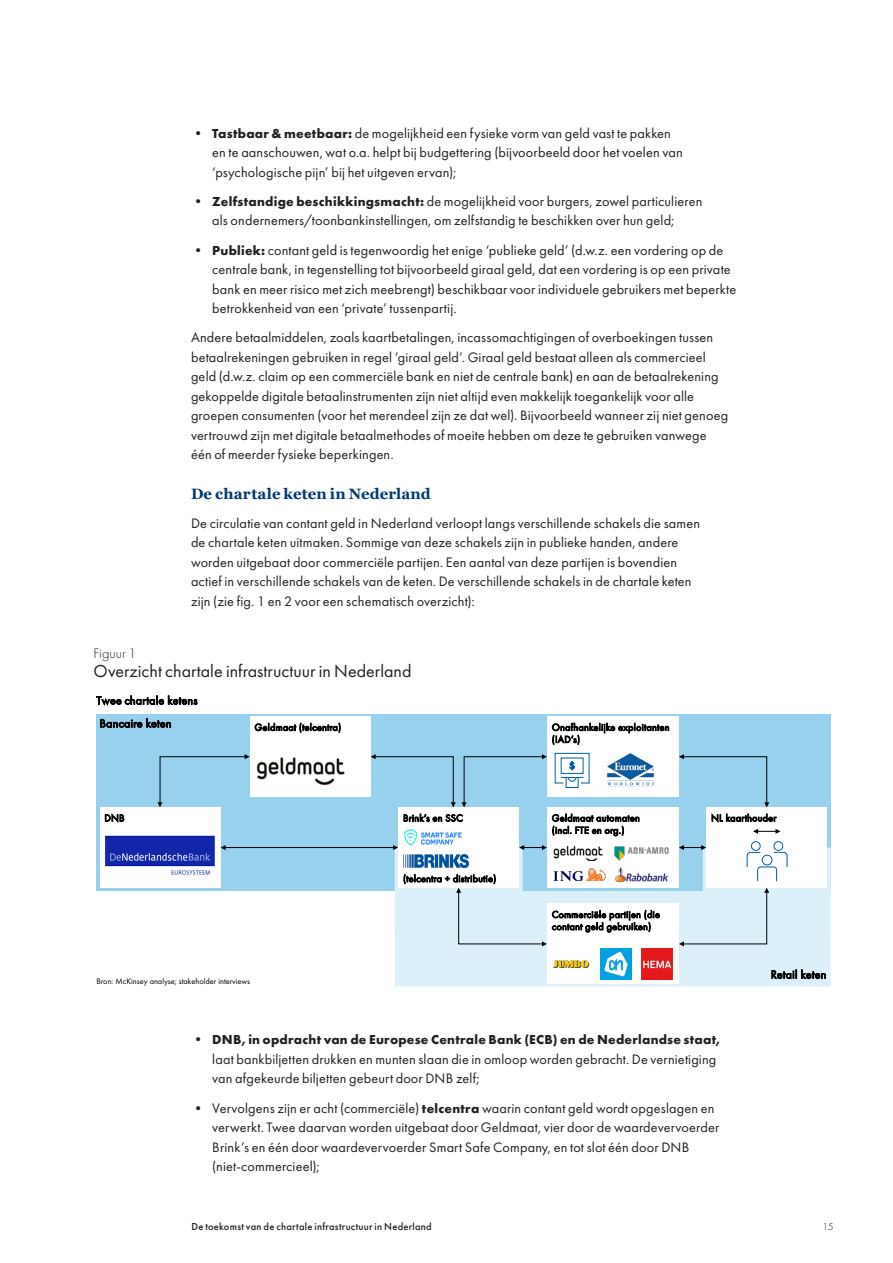
<style>
.page{position:relative;width:893px;height:1263px;background:#fff}
.page>*{position:absolute;margin:0;border:0;box-sizing:border-box;transform-origin:0 0}
.Exhibit_heading{font:18px "Futura PT";color:#231f20}
.Body_heading___Level{font:700 15px "Georgia";letter-spacing:.01em;color:#003974}
.Bullet___Level_1{font:14.25px/19.5px "Futura PT";letter-spacing:.01em;color:#231f20}
.Body_text{font:14.25px/19.5px "Futura PT";letter-spacing:.01em;color:#231f20}
.Exhibit_number{font:300 14.25px "Futura PT";letter-spacing:.01em;color:#231f20}
.Bullet___Level_1-2{font:700 13.5px "Futura PT";letter-spacing:.02em;color:#231f20}
.t1{font:11.85px/23px "Futura PT";letter-spacing:.025em;color:#000}
.t2{font:500 10.5px "Futura PT";letter-spacing:.025em;color:#231f20}
.t3{font:300 10.5px "Futura PT";color:#231f20}
.t4{font:10.05px/12.1px "Futura PT";letter-spacing:.025em;color:#000}
.t5{font:8.4px "Futura PT";letter-spacing:-.005em;color:#000}
.s1{font-weight:700;font-size:13.5px}
.s2{font-weight:400;font-size:14.25px}
</style>
<div class="page">
<div style="left:97px;top:714px;width:734px;height:176px;background:#97d1ee"></div>
<svg style="left:395px;top:847px;width:436px;height:139px;background:#d5edf8"></svg>
<div style="left:250px;top:716px;width:121px;height:81px;background:#fff"></div>
<img style="left:256px;top:757px;width:88px;height:28px">
<div style="left:398px;top:807px;width:121px;height:81px;background:#fff"></div>
<div style="left:706px;top:807px;width:121px;height:81px;background:#fff"></div>
<div style="left:751px;top:841px;width:10px;height:10px;border:1px solid #005ea4;border-radius:50%"></div>
<div style="left:773px;top:841px;width:10px;height:10px;border:1px solid #005ea4;border-radius:50%"></div>
<svg style="left:746px;top:851px;width:42px;height:31px"></svg>
<div style="left:100px;top:807px;width:120px;height:81px;background:#fff"></div>
<img style="left:105px;top:835px;width:110px;height:40px">
<div style="left:547px;top:716px;width:132px;height:81px;background:#fff"></div>
<svg style="left:554px;top:753px;width:36px;height:35px"></svg>
<img style="left:607px;top:754px;width:47px;height:32px">
<div style="left:547px;top:807px;width:132px;height:81px;background:#fff"></div>
<img style="left:553px;top:845px;width:50px;height:16px">
<img style="left:554px;top:868px;width:51px;height:13px">
<img style="left:616px;top:868px;width:51px;height:13px">
<div style="left:547px;top:904px;width:132px;height:80px;background:#fff"></div>
<img style="left:601px;top:949px;width:30px;height:30px">
<img style="left:553px;top:960px;width:37px;height:9px">
<img style="left:642px;top:949px;width:30px;height:30px">
<svg style="left:158px;top:754px;width:92px;height:53px"></svg>
<hr style="left:225px;top:847px;width:169px;height:1px;background:#000">
<svg style="left:220px;top:845px;width:6px;height:5px"></svg>
<svg style="left:393px;top:845px;width:5px;height:5px"></svg>
<svg style="left:371px;top:754px;width:85px;height:53px"></svg>
<svg style="left:462px;top:754px;width:85px;height:53px"></svg>
<svg style="left:679px;top:754px;width:90px;height:53px"></svg>
<svg style="left:679px;top:888px;width:90px;height:58px;background:#d4e8f1"></svg>
<svg style="left:456px;top:888px;width:91px;height:58px;background:#d4e8f1"></svg>
<svg style="left:519px;top:845px;width:28px;height:5px"></svg>
<svg style="left:679px;top:845px;width:27px;height:5px"></svg>
<img style="left:405px;top:855px;width:64px;height:12px">
<img style="left:404px;top:829px;width:58px;height:16px">
<svg style="left:753px;top:829px;width:28px;height:5px"></svg>
<img style="left:615px;top:846px;width:53px;height:14px">
<p class="Bullet___Level_1" style="left:212px;top:123px;width:472px;text-indent:-21px">• <span class="s1">Tastbaar &amp; meetbaar:</span> de mogelijkheid een fysieke vorm van geld vast te pakken en te aanschouwen, wat o.a. helpt bij budgettering (bijvoorbeeld door het voelen van ‘psychologische pijn’ bij het uitgeven ervan);</p>
<p class="Bullet___Level_1" style="left:191px;top:191px;width:513px;text-align:center">• <span class="s1">Zelfstandige beschikkingsmacht:</span> de mogelijkheid voor burgers, zowel particulieren als ondernemers/toonbankinstellingen, om zelfstandig te beschikken over hun geld;</p>
<p class="Bullet___Level_1" style="left:212px;top:240px;width:525px;text-indent:-21px">• <span class="s1">Publiek:</span> contant geld is tegenwoordig het enige ‘publieke geld’ (d.w.z. een vordering op de centrale bank, in tegenstelling tot bijvoorbeeld giraal geld, dat een vordering is op een private bank en meer risico met zich meebrengt) beschikbaar voor individuele gebruikers met beperkte betrokkenheid van een ‘private’ tussenpartij.</p>
<p class="Body_text" style="left:191px;top:328px;width:539px">Andere betaalmiddelen, zoals kaartbetalingen, incassomachtigingen of overboekingen tussen betaalrekeningen gebruiken in regel ‘giraal geld’. Giraal geld bestaat alleen als commercieel geld (d.w.z. claim op een commerciële bank en niet de centrale bank) en aan de betaalrekening gekoppelde digitale betaalinstrumenten zijn niet altijd even makkelijk toegankelijk voor alle groepen consumenten (voor het merendeel zijn ze dat wel). Bijvoorbeeld wanneer zij niet genoeg vertrouwd zijn met digitale betaalmethodes of moeite hebben om deze te gebruiken vanwege één of meerder fysieke beperkingen.</p>
<h3 class="Body_heading___Level" style="left:191px;top:484px;width:241px">De chartale keten in Nederland</h3>
<p class="Body_text" style="left:191px;top:513px;width:511px">De circulatie van contant geld in Nederland verloopt langs verschillende schakels die samen de chartale keten uitmaken. Sommige van deze schakels zijn in publieke handen, andere worden uitgebaat door commerciële partijen. Een aantal van deze partijen is bovendien actief in verschillende schakels van de keten. De verschillende schakels in de chartale keten zijn (zie fig. 1 en 2 voor een schematisch overzicht):</p>
<p class="Exhibit_number" style="left:94px;top:645px;width:44px">Figuur 1</p>
<h6 class="Exhibit_heading" style="left:94px;top:661px;width:319px">Overzicht chartale infrastructuur in Nederland</h6>
<p class="t1" style="left:96px;top:689px;width:103px">Twee chartale ketens<br>Bancaire keten</p>
<p class="t4" style="left:255px;top:721px;width:88px">Geldmaat (telcentra)</p>
<p class="t4" style="left:552px;top:721px;width:119px">Onafhankelijke exploitanten (IAD’s)</p>
<p class="t4" style="left:104px;top:812px;width:21px">DNB</p>
<p class="t4" style="left:711px;top:812px;width:67px">NL kaarthouder</p>
<p class="t4" style="left:403px;top:812px;width:61px">Brink’s en SSC</p>
<p class="t4" style="left:552px;top:812px;width:89px">Geldmaat automaten (incl. FTE en org.)</p>
<p class="t5" style="left:96px;top:976px;width:155px">Bron: McKinsey analyse; stakeholder interviews</p>
<p class="t4" style="left:403px;top:872px;width:95px">(telcentra + distributie)</p>
<p class="t4" style="left:552px;top:908px;width:110px">Commerciële partijen (die contant geld gebruiken)</p>
<p class="Bullet___Level_1-2" style="left:191px;top:1031px;width:531px"><span class="s2">•</span> DNB, in opdracht van de Europese Centrale Bank (ECB) en de Nederlandse staat,</p>
<p class="Bullet___Level_1" style="left:212px;top:1049px;width:506px">laat bankbiljetten drukken en munten slaan die in omloop worden gebracht. De vernietiging van afgekeurde biljetten gebeurt door DNB zelf;</p>
<p class="Bullet___Level_1" style="left:212px;top:1098px;width:509px;text-indent:-21px">• Vervolgens zijn er acht (commerciële) <span class="s1">telcentra</span> waarin contant geld wordt opgeslagen en verwerkt. Twee daarvan worden uitgebaat door Geldmaat, vier door de waardevervoerder Brink’s en één door waardevervoerder Smart Safe Company, en tot slot één door DNB (niet-commercieel);</p>
<p class="t1" style="left:771px;top:963px;width:57px">Retail keten</p>
<p class="t2" style="left:191px;top:1220px;width:242px">De toekomst van de chartale infrastructuur in Nederland</p>
<p class="t3" style="left:822px;top:1220px;width:12px">15</p>
</div>
